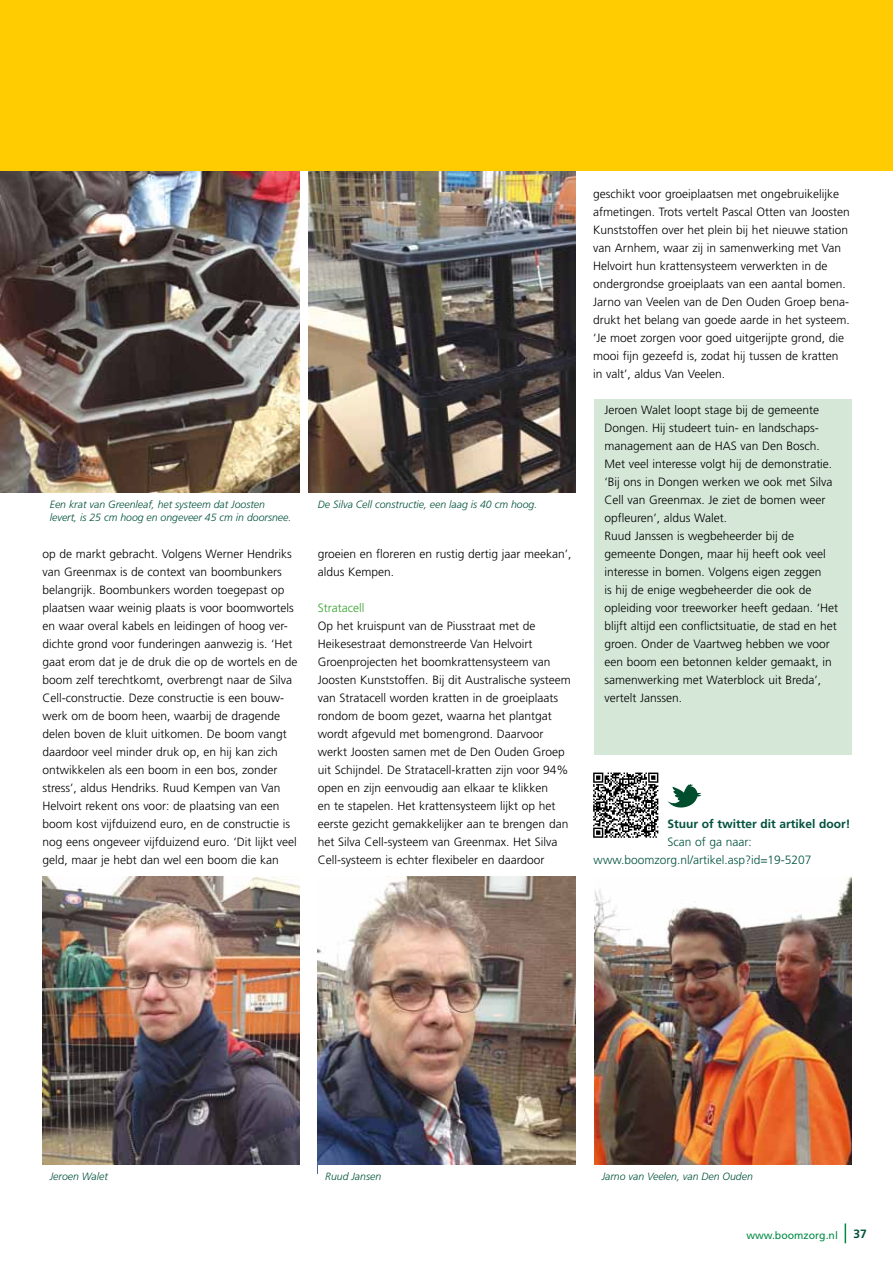
<style>
.page{position:relative;width:893px;height:1263px;background:#fff}
.page>*{position:absolute;margin:0;border:0;box-sizing:border-box;transform-origin:0 0}
.t1{font:300 12px/18px "Frutiger";color:#000}
.t2{font:300 12px/18px "Frutiger";color:#00523c}
.t3{font:700 12px "Frutiger";color:#00523c}
.t4{font:300 12px "Frutiger";color:#35a32c}
.t5{font:italic 300 10.5px/12.6px "Frutiger";color:#00523c}
.t6{font:10.5px "Frutiger";color:#008b45}
</style>
<div class="page">
<svg style="left:845px;top:1223px;width:1px;height:20px"></svg>
<div style="left:595px;top:400px;width:257px;height:355px;background:#d5e8d8"></div>
<img style="left:43px;top:876px;width:257px;height:289px">
<img style="left:318px;top:876px;width:257px;height:289px">
<img style="left:594px;top:876px;width:258px;height:289px">
<img style="left:0;top:171px;width:300px;height:322px">
<img style="left:309px;top:171px;width:266px;height:322px">
<div style="left:0;top:0;width:893px;height:171px;background:#fecc00"></div>
<svg style="left:593px;top:772px;width:65px;height:66px"></svg>
<svg style="left:667px;top:784px;width:34px;height:23px"></svg>
<p class="t5" style="left:50px;top:498px;width:243px">Een krat van Greenleaf, het systeem dat Joosten levert, is 25 cm hoog en ongeveer 45 cm in doorsnee.</p>
<p class="t5" style="left:318px;top:498px;width:221px">De Silva Cell constructie, een laag is 40 cm hoog.</p>
<p class="t1" style="left:43px;top:545px;width:256px">op de markt gebracht. Volgens Werner Hendriks van Greenmax is de context van boombunkers belangrijk. Boombunkers worden toegepast op plaatsen waar weinig plaats is voor boomwortels en waar overal kabels en leidingen of hoog ver&shy;dichte grond voor funderingen aanwezig is. ‘Het gaat erom dat je de druk die op de wortels en de boom zelf terechtkomt, overbrengt naar de Silva Cell-constructie. Deze constructie is een bouw&shy;werk om de boom heen, waarbij de dragende delen boven de kluit uitkomen. De boom vangt daardoor veel minder druk op, en hij kan zich ontwikkelen als een boom in een bos, zonder stress’, aldus Hendriks. Ruud Kempen van Van Helvoirt rekent ons voor: de plaatsing van een boom kost vijfduizend euro, en de constructie is nog eens ongeveer vijfduizend euro. ‘Dit lijkt veel geld, maar je hebt dan wel een boom die kan</p>
<p class="t1" style="left:318px;top:545px;width:255px">groeien en floreren en rustig dertig jaar meekan’, aldus Kempen.</p>
<p class="t4" style="left:318px;top:601px;width:48px">Stratacell</p>
<p class="t1" style="left:318px;top:617px;width:254px">Op het kruispunt van de Piusstraat met de Heikesestraat demonstreerde Van Helvoirt Groenprojecten het boomkrattensysteem van Joosten Kunststoffen. Bij dit Australische systeem van Stratacell worden kratten in de groeiplaats rondom de boom gezet, waarna het plantgat wordt afgevuld met bomengrond. Daarvoor werkt Joosten samen met de Den Ouden Groep uit Schijndel. De Stratacell-kratten zijn voor 94% open en zijn eenvoudig aan elkaar te klikken<br>en te stapelen. Het krattensysteem lijkt op het eerste gezicht gemakkelijker aan te brengen dan het Silva Cell-systeem van Greenmax. Het Silva Cell-systeem is echter flexibeler en daardoor</p>
<p class="t1" style="left:593px;top:185px;width:258px">geschikt voor groeiplaatsen met ongebruikelijke afmetingen. Trots vertelt Pascal Otten van Joosten Kunststoffen over het plein bij het nieuwe station van Arnhem, waar zij in samenwerking met Van Helvoirt hun krattensysteem verwerkten in de ondergrondse groeiplaats van een aantal bomen.<br>Jarno van Veelen van de Den Ouden Groep bena&shy;drukt het belang van goede aarde in het systeem. ‘Je moet zorgen voor goed uitgerijpte grond, die mooi fijn gezeefd is, zodat hij tussen de kratten in valt’, aldus Van Veelen.</p>
<p class="t1" style="left:604px;top:401px;width:235px">Jeroen Walet loopt stage bij de gemeente Dongen. Hij studeert tuin- en landschaps&shy;management aan de HAS van Den Bosch.<br>Met veel interesse volgt hij de demonstratie. ‘Bij ons in Dongen werken we ook met Silva Cell van Greenmax. Je ziet de bomen weer opfleuren’, aldus Walet.<br>Ruud Janssen is wegbeheerder bij de gemeente Dongen, maar hij heeft ook veel interesse in bomen. Volgens eigen zeggen<br>is hij de enige wegbeheerder die ook de opleiding voor treeworker heeft gedaan. ‘Het blijft altijd een conflictsituatie, de stad en het groen. Onder de Vaartweg hebben we voor een boom een betonnen kelder gemaakt, in samenwerking met Waterblock uit Breda’, vertelt Janssen.</p>
<p class="t3" style="left:667px;top:817px;width:185px">Stuur of twitter dit artikel door!</p>
<p class="t2" style="left:594px;top:833px;width:219px;text-indent:74px">Scan of ga naar: www.boomzorg.nl/artikel.asp?id=19-5207</p>
<p class="t5" style="left:50px;top:1170px;width:60px">Jeroen Walet</p>
<p class="t5" style="left:325px;top:1170px;width:58px">Ruud Jansen</p>
<p class="t5" style="left:602px;top:1170px;width:153px">Jarno van Veelen, van Den Ouden</p>
<p class="t6" style="left:746px;top:1229px;width:93px">www.boomzorg.nl</p>
<p class="t3" style="left:853px;top:1227px;width:15px">37</p>
</div>
